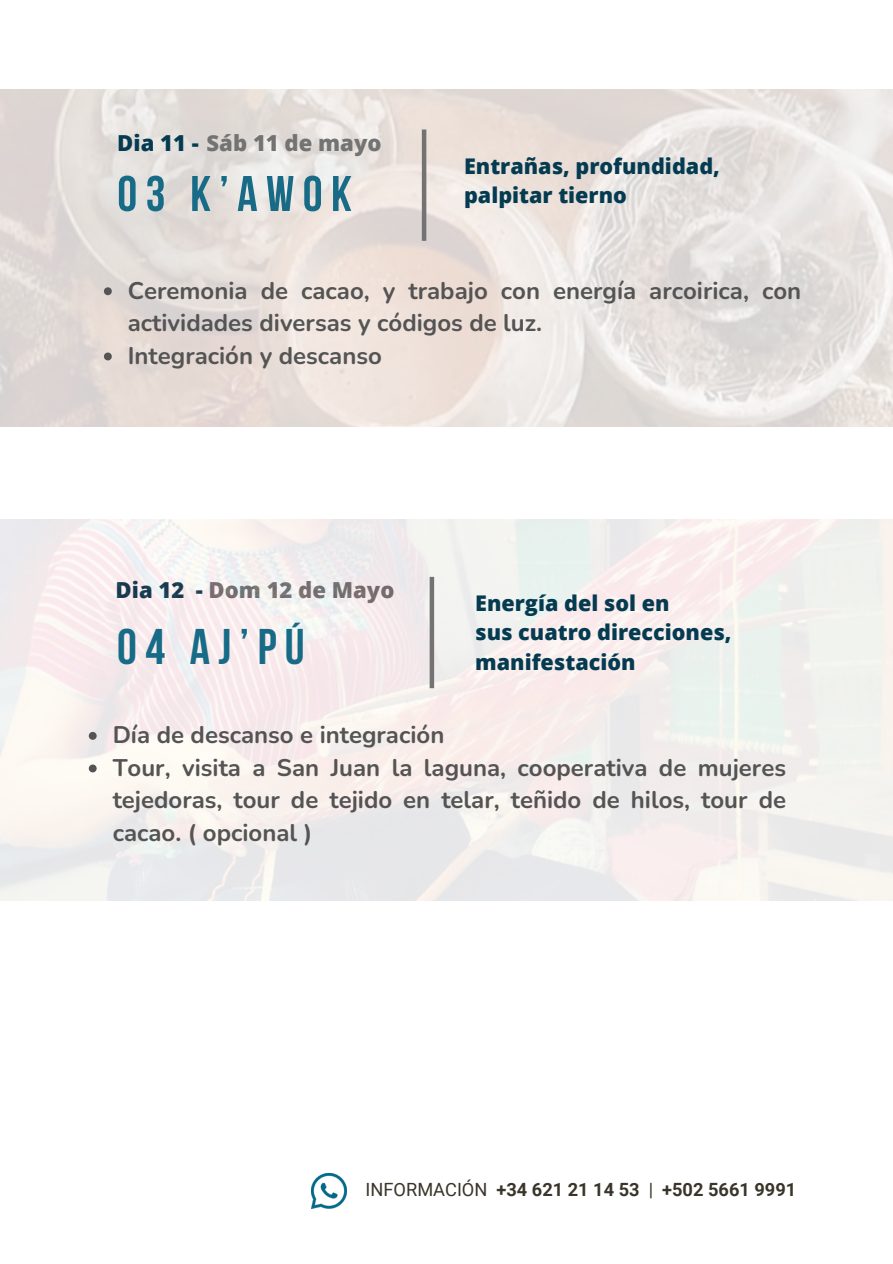
<style>
.page{position:relative;width:893px;height:1264px;background:#fff}
.page>*{position:absolute;margin:0;border:0;box-sizing:border-box;transform-origin:0 0}
.t1{font:700 49.95px "Bebas Neue";letter-spacing:.17em;color:#176b87}
.t2{font:700 49.8px "Bebas Neue";color:#176b87}
.t3{font:700 24px/32.5px "Nunito";color:#545454}
.t4{font:800 22.05px "Open Sans";color:#737373}
.t5{font:800 21.6px/29.2px "Open Sans";color:#053b50}
.t6{font:700 18.15px "Roboto";color:#3a352a}
.s1{color:#053b50}
.s2{font-weight:400}
</style>
<div class="page">
<img style="left:0;top:89px;width:892px;height:337px">
<hr style="left:422px;top:129px;width:4px;height:112px;background:#737373">
<svg style="left:104px;top:287px;width:8px;height:8px"></svg>
<svg style="left:104px;top:352px;width:8px;height:8px"></svg>
<div style="left:429px;top:577px;width:5px;height:111px;background:#737373"></div>
<svg style="left:89px;top:732px;width:8px;height:7px"></svg>
<svg style="left:89px;top:764px;width:8px;height:8px"></svg>
<img style="left:312px;top:1173px;width:34px;height:34px">
<p class="t4" style="left:117px;top:127px;width:266px"><span class="s1">Dia 11 -</span> Sáb 11 de mayo</p>
<h1 class="t1" style="left:117px;top:173px;width:236px">03 K’AWOK</h1>
<p class="t5" style="left:464px;top:150px;width:257px">Entrañas, profundidad, palpitar tierno</p>
<p class="t3" style="left:128px;top:274px;width:674px">Ceremonia de cacao, y trabajo con energía arcoirica, con actividades diversas y códigos de luz.<br>Integración y descanso</p>
<p class="t4" style="left:116px;top:574px;width:280px"><span class="s1">Dia 12 -</span> Dom 12 de Mayo</p>
<h2 class="t2" style="left:117px;top:626px;width:189px">04 AJ’PÚ</h2>
<p class="t5" style="left:475px;top:588px;width:258px">Energía del sol en<br>sus cuatro direcciones, manifestación</p>
<p class="t3" style="left:113px;top:719px;width:674px">Día de descanso e integración<br>Tour, visita a San Juan la laguna, cooperativa de mujeres tejedoras, tour de tejido en telar, teñido de hilos, tour de cacao. ( opcional )</p>
<p class="t6" style="left:365px;top:1179px;width:432px"><span class="s2">INFORMACIÓN</span> +34 621 21 14 53 <span class="s2">|</span> +502 5661 9991</p>
</div>
